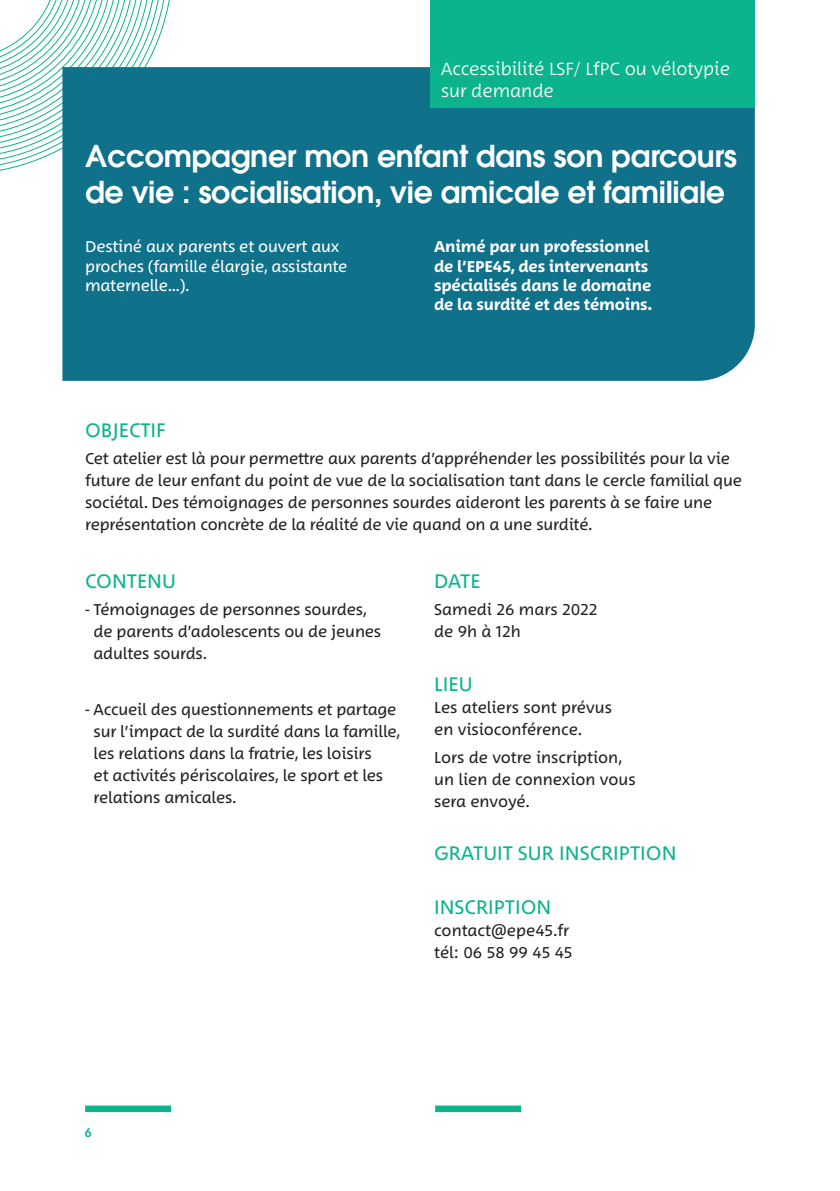
<style>
.page{position:relative;width:840px;height:1191px;background:#fff}
.page>*{position:absolute;margin:0;border:0;box-sizing:border-box;transform-origin:0 0}
.t1{font:30px/36px "ITC Avant Gardefor FPA";letter-spacing:-.01em;color:#fff}
.t2{font:20px "Between 3";color:#0cb48d}
.t3{font:300 18px/21.6px "Between 3";color:#fff}
.t4{font:16px/22px "Between 3";letter-spacing:-.01em;color:#231f20}
.t5{font:700 16px/19.2px "Between 3";letter-spacing:-.01em;color:#fff}
.t6{font:16px/19.2px "Between 3";letter-spacing:-.01em;color:#fff}
.t7{font:12px "ITC Avant Gardefor FPA";color:#0cb48d}
</style>
<div class="page">
<svg style="left:0;top:0;width:170px;height:171px"></svg>
<div style="left:62px;top:67px;width:692px;height:314px;background:#10718a"></div>
<div style="left:429px;top:0;width:325px;height:108px;background:#0cb48d"></div>
<div style="left:85px;top:1105px;width:86px;height:7px;background:#0cb48d"></div>
<div style="left:435px;top:1105px;width:86px;height:7px;background:#0cb48d"></div>
<p class="t3" style="left:441px;top:58px;width:290px">Accessibilité LSF/ LfPC ou vélotypie sur demande</p>
<h1 class="t1" style="left:85px;top:137px;width:653px">Accompagner mon enfant dans son parcours de vie : socialisation, vie amicale et familiale</h1>
<p class="t6" style="left:85px;top:237px;width:264px">Destiné aux parents et ouvert aux proches (famille élargie, assistante maternelle…).</p>
<p class="t5" style="left:434px;top:237px;width:220px">Animé par un professionnel de l’EPE45, des intervenants spécialisés dans le domaine de la surdité et des témoins.</p>
<p class="t2" style="left:85px;top:417px;width:82px">OBJECTIF</p>
<p class="t4" style="left:85px;top:447px;width:658px">Cet atelier est là pour permettre aux parents d’appréhender les possibilités pour la vie future de leur enfant du point de vue de la socialisation tant dans le cercle familial que sociétal. Des témoignages de personnes sourdes aideront les parents à se faire une représentation concrète de la réalité de vie quand on a une surdité.</p>
<p class="t2" style="left:85px;top:568px;width:92px">CONTENU</p>
<p class="t4" style="left:93px;top:598px;width:289px;text-indent:-8px">- Témoignages de personnes sourdes, de parents d’adolescents ou de jeunes adultes sourds.</p>
<p class="t4" style="left:94px;top:698px;width:308px;text-indent:-9px">- Accueil des questionnements et partage sur l’impact de la surdité dans la famille, les relations dans la fratrie, les loisirs<br>et activités périscolaires, le sport et les relations amicales.</p>
<p class="t2" style="left:434px;top:568px;width:48px">DATE</p>
<p class="t4" style="left:434px;top:598px;width:165px">Samedi 26 mars 2022 de 9h à 12h</p>
<p class="t2" style="left:434px;top:671px;width:40px">LIEU</p>
<p class="t4" style="left:434px;top:696px;width:179px">Les ateliers sont prévus en visioconférence.</p>
<p class="t4" style="left:434px;top:746px;width:203px">Lors de votre inscription, un lien de connexion vous sera envoyé.</p>
<p class="t2" style="left:434px;top:841px;width:244px">GRATUIT SUR INSCRIPTION</p>
<p class="t2" style="left:434px;top:894px;width:119px">INSCRIPTION</p>
<p class="t4" style="left:434px;top:919px;width:140px">contact@epe45.fr tél: 06 58 99 45 45</p>
<p class="t7" style="left:85px;top:1124px;width:8px">6</p>
</div>
